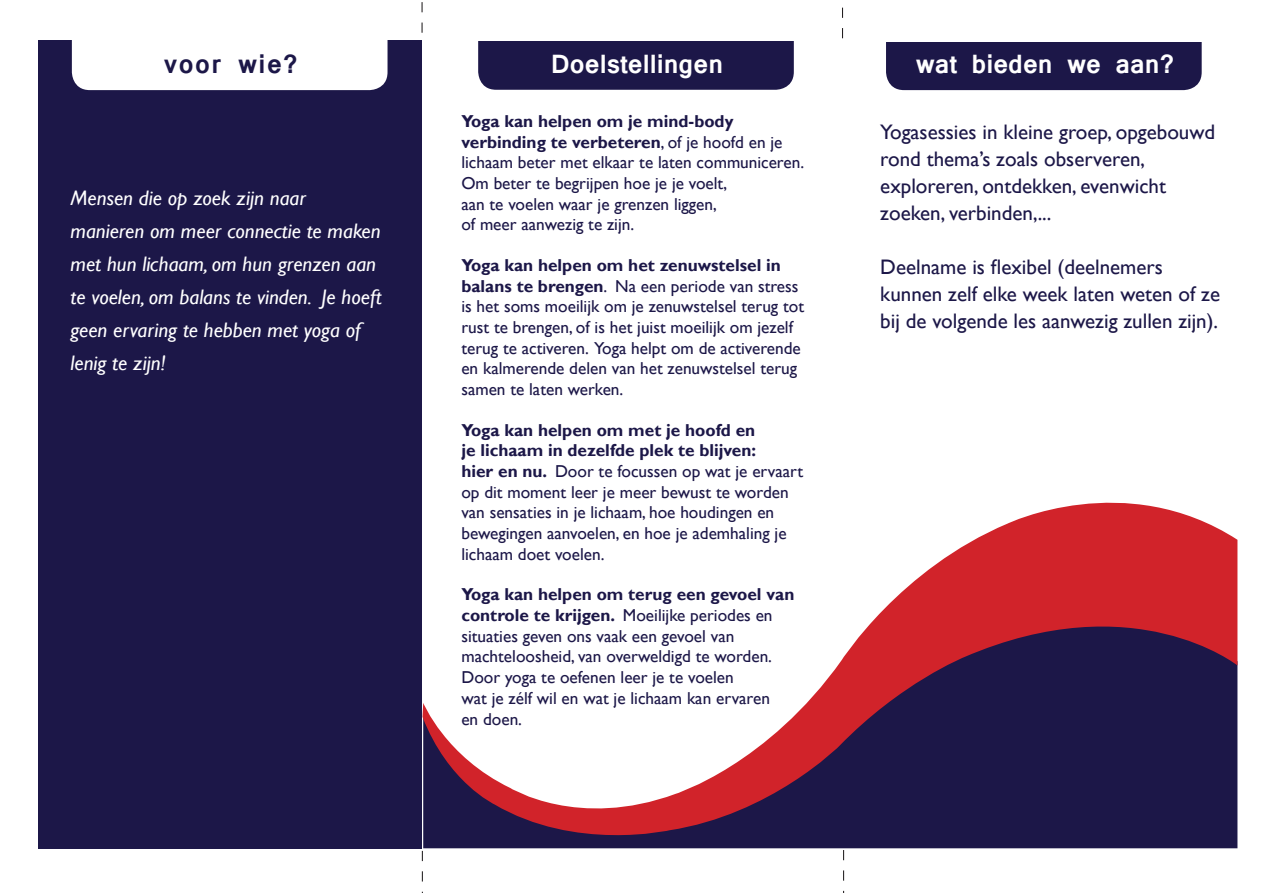
<style>
.page{position:relative;width:1263px;height:893px;background:#fff}
.page>*{position:absolute;margin:0;border:0;box-sizing:border-box;transform-origin:0 0}
.t1{font:700 28.5px "Latha";color:#fff}
.t2{font:700 28.5px "Latha";letter-spacing:.05em;color:#1c1748}
.t3{font:21px/27px "Gill Sans";color:#1c1748}
.t4{font:italic 21px/33px "Gill Sans";color:#fff}
.t5{font:17.25px/20.7px "Gill Sans";color:#1c1748}
.s1{font-weight:700}
</style>
<div class="page">
<div style="left:38px;top:40px;width:384px;height:808px;background:#1c1748"></div>
<svg style="left:422px;top:502px;width:815px;height:350px"></svg>
<div style="left:478px;top:41px;width:316px;height:49px;background:#1c1748"></div>
<div style="left:72px;top:40px;width:315px;height:50px;background:#fff"></div>
<svg style="left:842px;top:7px;width:1px;height:31px"></svg>
<div style="left:886px;top:42px;width:316px;height:48px;background:#1c1748"></div>
<svg style="left:843px;top:850px;width:1px;height:43px"></svg>
<svg style="left:421px;top:2px;width:2px;height:31px"></svg>
<svg style="left:422px;top:851px;width:1px;height:42px"></svg>
<p class="t2" style="left:164px;top:42px;width:135px">voor wie?</p>
<p class="t1" style="left:551px;top:42px;width:174px">Doelstellingen</p>
<p class="t1" style="left:916px;top:42px;width:260px">wat bieden we aan?</p>
<p class="t4" style="left:71px;top:182px;width:313px">Mensen die op zoek zijn naar manieren om meer connectie te maken met hun lichaam, om hun grenzen aan te voelen, om balans te vinden. Je hoeft geen ervaring te hebben met yoga of lenig te zijn!</p>
<p class="t5" style="left:461px;top:111px;width:344px"><span class="s1">Yoga kan helpen om je mind-body verbinding te verbeteren</span>, of je hoofd en je lichaam beter met elkaar te laten communiceren.<br>Om beter te begrijpen hoe je je voelt,<br>aan te voelen waar je grenzen liggen,<br>of meer aanwezig te zijn.</p>
<p class="t5" style="left:461px;top:255px;width:344px"><span class="s1">Yoga kan helpen om het zenuwstelsel in balans te brengen</span>. Na een periode van stress is het soms moeilijk om je zenuwstelsel terug tot rust te brengen, of is het juist moeilijk om jezelf terug te activeren. Yoga helpt om de activerende en kalmerende delen van het zenuwstelsel terug samen te laten werken.</p>
<p class="t5" style="left:461px;top:420px;width:343px"><span class="s1">Yoga kan helpen om met je hoofd en<br>je lichaam in dezelfde plek te blijven:<br>hier en nu.</span> Door te focussen op wat je ervaart op dit moment leer je meer bewust te worden van sensaties in je lichaam, hoe houdingen en bewegingen aanvoelen, en hoe je ademhaling je lichaam doet voelen.</p>
<p class="t5" style="left:461px;top:584px;width:334px"><span class="s1">Yoga kan helpen om terug een gevoel van controle te krijgen.</span> Moeilijke periodes en situaties geven ons vaak een gevoel van machteloosheid, van overweldigd te worden.<br>Door yoga te oefenen leer je te voelen<br>wat je zélf wil en wat je lichaam kan ervaren<br>en doen.</p>
<p class="t3" style="left:880px;top:118px;width:336px">Yogasessies in kleine groep, opgebouwd rond thema’s zoals observeren, exploreren, ontdekken, evenwicht zoeken, verbinden,...</p>
<p class="t3" style="left:880px;top:253px;width:341px">Deelname is flexibel (deelnemers kunnen zelf elke week laten weten of ze bij de volgende les aanwezig zullen zijn).</p>
</div>
